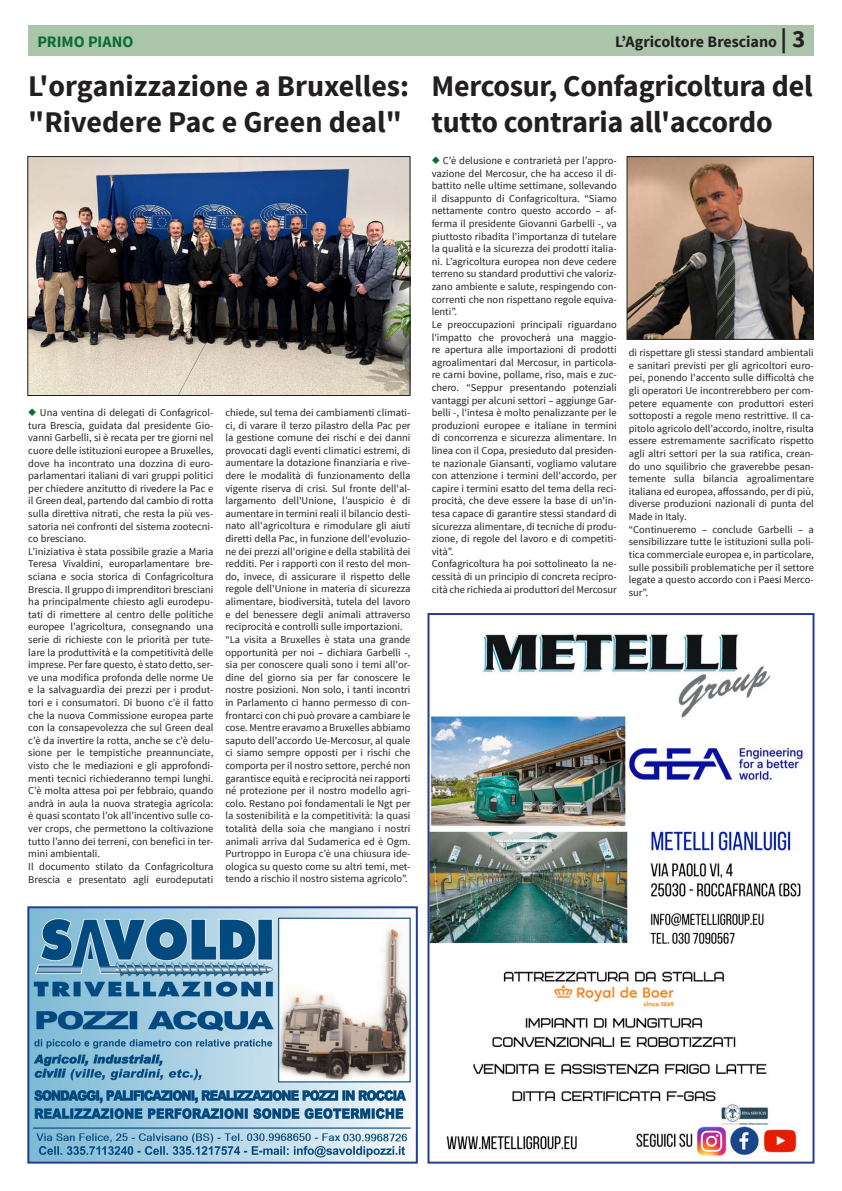
<style>
.page{position:relative;width:842px;height:1191px;background:#fff}
.page>*{position:absolute;margin:0;border:0;box-sizing:border-box;transform-origin:0 0}
.TITOLI_articoli_BIG{font:700 30px/36px "Source Sans Pro";letter-spacing:-.01em;color:#231f20}
.t1{font:700 16px "Source Sans Pro";letter-spacing:-.005em;color:#231f20}
.t2{font:700 16px "Source Sans Pro";letter-spacing:-.005em;color:#086d2f}
.Testo_lungo{font:10.5px/12.6px "Source Sans Pro";color:#231f20;text-align:justify}
.s1{font-size:25px}
.s2{color:#086d2f}
</style>
<div class="page">
<div style="left:29px;top:26px;width:785px;height:30px;background:#abc5ab"></div>
<img style="left:29px;top:158px;width:379px;height:236px">
<div style="left:27px;top:156px;width:383px;height:240px;border:1px solid #231f20"></div>
<img style="left:30px;top:909px;width:383px;height:251px">
<div style="left:27px;top:906px;width:391px;height:257px;border:2px solid #253f8e"></div>
<img style="left:430px;top:633px;width:374px;height:524px">
<div style="left:427px;top:613px;width:387px;height:550px;border:2px solid #253f8e"></div>
<img style="left:628px;top:158px;width:184px;height:180px">
<div style="left:626px;top:156px;width:188px;height:184px;border:1px solid #231f20"></div>
<p class="t2" style="left:37px;top:32px;width:97px">PRIMO PIANO</p>
<h2 class="t1" style="left:615px;top:32px;width:192px">L’Agricoltore Bresciano <span class="s1">| 3</span></h2>
<h2 class="t2" style="left:37px;top:32px;width:120px">TITOLO RUBRICA</h2>
<p class="TITOLI_articoli_BIG" style="left:28px;top:69px;width:382px">L'organizzazione a Bruxelles: "Rivedere Pac e Green deal"</p>
<p class="Testo_lungo" style="left:28px;top:406px;width:187px"><span class="s2">◆</span> Una ventina di delegati di Confagricol&shy;tura Brescia, guidata dal presidente Gio&shy;vanni Garbelli, si è recata per tre giorni nel cuore delle istituzioni europee a Bruxelles, dove ha incontrato una dozzina di euro&shy;parlamentari italiani di vari gruppi politici per chiedere anzitutto di rivedere la Pac e il Green deal, partendo dal cambio di rotta sulla direttiva nitrati, che resta la più ves&shy;satoria nei confronti del sistema zootecni&shy;co bresciano.</p>
<p class="Testo_lungo" style="left:28px;top:545px;width:187px">L’iniziativa è stata possibile grazie a Maria Teresa Vivaldini, europarlamentare bre&shy;sciana e socia storica di Confagricoltura Brescia. Il gruppo di imprenditori bresciani ha principalmente chiesto agli eurodepu&shy;tati di rimettere al centro delle politiche europee l’agricoltura, consegnando una serie di richieste con le priorità per tute&shy;lare la produttività e la competitività delle imprese. Per fare questo, è stato detto, ser&shy;ve una modifica profonda delle norme Ue e la salvaguardia dei prezzi per i produt&shy;tori e i consumatori. Di buono c’è il fatto che la nuova Commissione europea parte con la consapevolezza che sul Green deal c’è da invertire la rotta, anche se c’è delu&shy;sione per le tempistiche preannunciate, visto che le mediazioni e gli approfondi&shy;menti tecnici richiederanno tempi lunghi.<br>C’è molta attesa poi per febbraio, quando andrà in aula la nuova strategia agricola: è quasi scontato l’ok all’incentivo sulle co&shy;ver crops, che permettono la coltivazione tutto l’anno dei terreni, con benefici in ter&shy;mini ambientali.</p>
<p class="Testo_lungo" style="left:28px;top:860px;width:187px">Il documento stilato da Confagricoltura<br>Brescia e presentato agli eurodeputati</p>
<p class="Testo_lungo" style="left:225px;top:406px;width:187px">chiede, sul tema dei cambiamenti climati&shy;ci, di varare il terzo pilastro della Pac per la gestione comune dei rischi e dei danni provocati dagli eventi climatici estremi, di aumentare la dotazione finanziaria e rive&shy;dere le modalità di funzionamento della vigente riserva di crisi. Sul fronte dell'al&shy;largamento dell'Unione, l’auspicio è di aumentare in termini reali il bilancio desti&shy;nato all'agricoltura e rimodulare gli aiuti diretti della Pac, in funzione dell'evoluzio&shy;ne dei prezzi all'origine e della stabilità dei redditi. Per i rapporti con il resto del mon&shy;do, invece, di assicurare il rispetto delle regole dell'Unione in materia di sicurezza alimentare, biodiversità, tutela del lavoro e del benessere degli animali attraverso reciprocità e controlli sulle importazioni.</p>
<p class="Testo_lungo" style="left:225px;top:633px;width:187px">“La visita a Bruxelles è stata una grande opportunità per noi – dichiara Garbelli -, sia per conoscere quali sono i temi all'or&shy;dine del giorno sia per far conoscere le nostre posizioni. Non solo, i tanti incontri in Parlamento ci hanno permesso di con&shy;frontarci con chi può provare a cambiare le cose. Mentre eravamo a Bruxelles abbiamo saputo dell'accordo Ue-Mercosur, al quale ci siamo sempre opposti per i rischi che comporta per il nostro settore, perché non garantisce equità e reciprocità nei rapporti né protezione per il nostro modello agri&shy;colo. Restano poi fondamentali le Ngt per la sostenibilità e la competitività: la quasi totalità della soia che mangiano i nostri animali arriva dal Sudamerica ed è Ogm.<br>Purtroppo in Europa c’è una chiusura ide&shy;ologica su questo come su altri temi, met&shy;tendo a rischio il nostro sistema agricolo”.</p>
<p class="TITOLI_articoli_BIG" style="left:432px;top:69px;width:382px">Mercosur, Confagricoltura del tutto contraria all'accordo</p>
<p class="Testo_lungo" style="left:432px;top:154px;width:187px"><span class="s2">◆</span> C’è delusione e contrarietà per l’appro&shy;vazione del Mercosur, che ha acceso il di&shy;battito nelle ultime settimane, sollevando il disappunto di Confagricoltura. “Siamo nettamente contro questo accordo – af&shy;ferma il presidente Giovanni Garbelli -, va piuttosto ribadita l'importanza di tutelare la qualità e la sicurezza dei prodotti italia&shy;ni. L’agricoltura europea non deve cedere terreno su standard produttivi che valoriz&shy;zano ambiente e salute, respingendo con&shy;correnti che non rispettano regole equiva&shy;lenti”.</p>
<p class="Testo_lungo" style="left:432px;top:318px;width:187px">Le preoccupazioni principali riguardano l'impatto che provocherà una maggio&shy;re apertura alle importazioni di prodotti agroalimentari dal Mercosur, in particola&shy;re carni bovine, pollame, riso, mais e zuc&shy;chero. “Seppur presentando potenziali vantaggi per alcuni settori – aggiunge Gar&shy;belli -, l'intesa è molto penalizzante per le produzioni europee e italiane in termini di concorrenza e sicurezza alimentare. In linea con il Copa, presieduto dal presiden&shy;te nazionale Giansanti, vogliamo valutare con attenzione i termini dell'accordo, per capire i termini esatto del tema della reci&shy;procità, che deve essere la base di un'in&shy;tesa capace di garantire stessi standard di sicurezza alimentare, di tecniche di produ&shy;zione, di regole del lavoro e di competiti&shy;vità”.</p>
<p class="Testo_lungo" style="left:432px;top:558px;width:187px">Confagricoltura ha poi sottolineato la ne&shy;cessità di un principio di concreta recipro&shy;cità che richieda ai produttori del Mercosur</p>
<p class="Testo_lungo" style="left:629px;top:347px;width:187px">di rispettare gli stessi standard ambientali e sanitari previsti per gli agricoltori euro&shy;pei, ponendo l'accento sulle difficoltà che gli operatori Ue incontrerebbero per com&shy;petere equamente con produttori esteri sottoposti a regole meno restrittive. Il ca&shy;pitolo agricolo dell’accordo, inoltre, risulta essere estremamente sacrificato rispetto agli altri settori per la sua ratifica, crean&shy;do uno squilibrio che graverebbe pesan&shy;temente sulla bilancia agroalimentare italiana ed europea, affossando, per di più, diverse produzioni nazionali di punta del Made in Italy.</p>
<p class="Testo_lungo" style="left:629px;top:523px;width:187px">“Continueremo – conclude Garbelli – a sensibilizzare tutte le istituzioni sulla poli&shy;tica commerciale europea e, in particolare, sulle possibili problematiche per il settore legate a questo accordo con i Paesi Merco&shy;sur”.</p>
</div>
